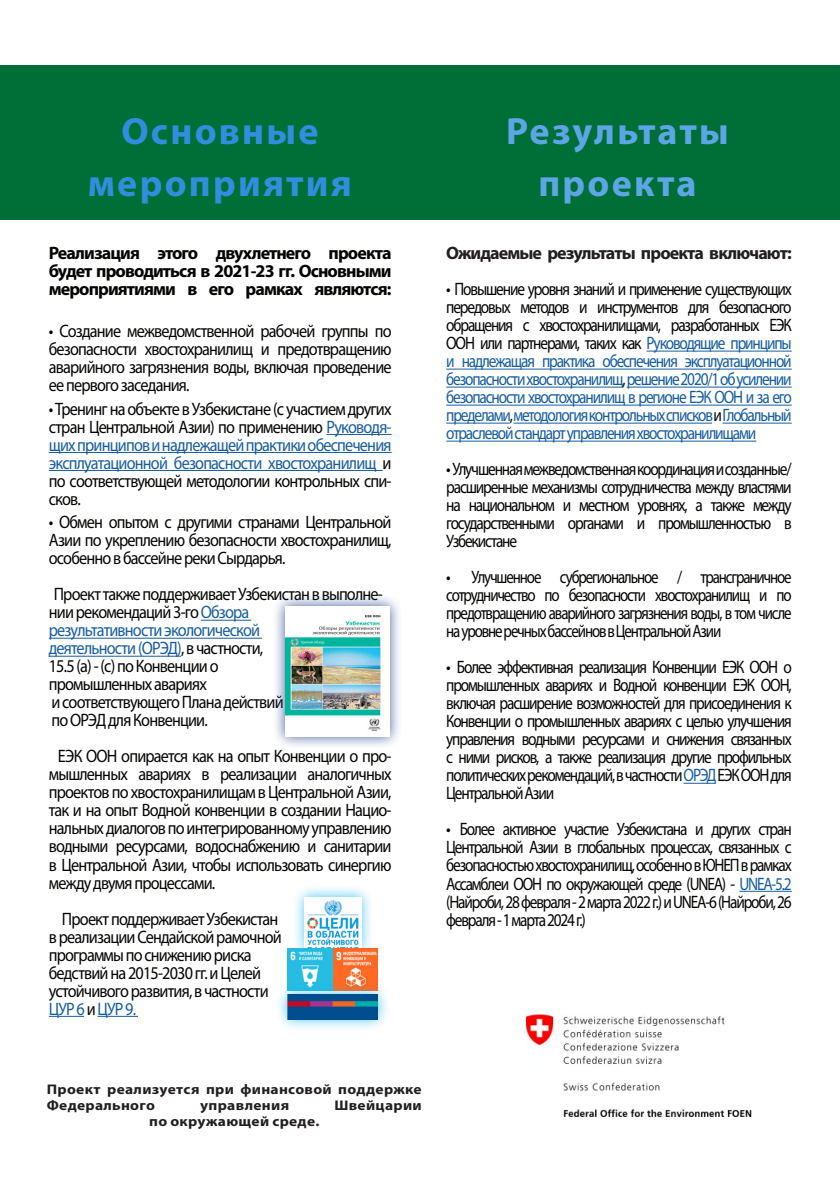
<style>
.page{position:relative;width:840px;height:1191px;background:#fff}
.page>*{position:absolute;margin:0;border:0;box-sizing:border-box;transform-origin:0 0}
.Heading{font:700 38px/52px "Myriad Pro";letter-spacing:.06em;color:#318ede;text-align:center}
.Heading-2{font:700 38px/52px "Myriad Pro";letter-spacing:.055em;color:#5ca6e5;text-align:center}
.General_text{font:18px/18px "Myriad Pro";letter-spacing:-.05em;color:#040503;text-align:justify;scale:.9 1}
.General_text-2{font:18px/18px "Myriad Pro";letter-spacing:-.075em;color:#175d9e;text-align:justify;scale:.85 1}
.General_text-3{font:700 18px/18px "Myriad Pro";letter-spacing:-.05em;color:#040503;text-align:justify}
.General_text-4{font:700 18px "Myriad Pro";letter-spacing:-.05em;color:#231f20}
.General_text-5{font:18px "Myriad Pro";letter-spacing:-.05em;color:#175d9e;scale:.9 1}
.t1{font:700 14px/16px "Myriad Pro";letter-spacing:.02em;color:#231f20;scale:1.1 1}
.s1{color:#175d9e}
.s2{color:#040503}
</style>
<div class="page">
<div style="left:0;top:65px;width:839px;height:154px;background:#006f37"></div>
<hr style="left:646px;top:351px;width:145px;height:1px;background:#175d9e">
<hr style="left:446px;top:369px;width:345px;height:1px;background:#175d9e">
<hr style="left:446px;top:387px;width:176px;height:1px;background:#175d9e">
<hr style="left:626px;top:387px;width:165px;height:1px;background:#175d9e">
<hr style="left:446px;top:405px;width:345px;height:1px;background:#175d9e">
<hr style="left:446px;top:423px;width:63px;height:1px;background:#175d9e">
<hr style="left:513px;top:423px;width:198px;height:1px;background:#175d9e">
<hr style="left:722px;top:423px;width:69px;height:1px;background:#175d9e">
<hr style="left:446px;top:441px;width:309px;height:1px;background:#175d9e">
<hr style="left:683px;top:783px;width:32px;height:1px;background:#175d9e">
<hr style="left:739px;top:891px;width:52px;height:1px;background:#175d9e">
<hr style="left:326px;top:434px;width:65px;height:1px;background:#175d9e">
<hr style="left:49px;top:452px;width:342px;height:1px;background:#175d9e">
<hr style="left:49px;top:470px;width:333px;height:1px;background:#175d9e">
<hr style="left:201px;top:620px;width:50px;height:1px;background:#175d9e">
<hr style="left:49px;top:638px;width:213px;height:1px;background:#175d9e">
<hr style="left:49px;top:656px;width:132px;height:1px;background:#175d9e">
<hr style="left:49px;top:1016px;width:35px;height:1px;background:#175d9e">
<hr style="left:97px;top:1016px;width:41px;height:1px;background:#175d9e">
<img style="left:526px;top:1014px;width:226px;height:103px">
<div style="left:291px;top:884px;width:82px;height:78px;background:#00aeef;opacity:.75"></div>
<img style="left:304px;top:897px;width:57px;height:51px">
<img style="left:332px;top:948px;width:45px;height:34px">
<img style="left:287px;top:948px;width:45px;height:34px">
<div style="left:274px;top:982px;width:116px;height:50px;background:#00aeef;opacity:.75"></div>
<img style="left:287px;top:995px;width:90px;height:24px">
<div style="left:272px;top:593px;width:130px;height:156px;background:#253f8e;opacity:.85"></div>
<img style="left:285px;top:606px;width:104px;height:130px">
<p class="Heading" style="left:88px;top:104px;width:265px">Основные мероприятия</p>
<p class="Heading-2" style="left:506px;top:104px;width:224px">Результаты проекта</p>
<p class="General_text-3" style="left:49px;top:244px;width:344px">Реализация этого двухлетнего проекта будет проводиться в 2021-23 гг. Основными мероприятиями в его рамках являются:</p>
<p class="General_text" style="left:49px;top:322px;width:382px">• Создание межведомственной рабочей группы по безопасности хвостохранилищ и предотвращению аварийного загрязнения воды, включая проведение ее первого заседания.</p>
<p class="General_text" style="left:49px;top:399px;width:382px">• Тренинг на объекте в Узбекистане (с участием других стран Центральной Азии) по применению <span class="s1">Руководя&shy;щих принципов и надлежащей практики обеспечения эксплуатационной безопасности хвостохранилищ</span> и по соответствующей методологии контрольных спи&shy;сков.</p>
<p class="General_text" style="left:49px;top:513px;width:382px">• Обмен опытом с другими странами Центральной Азии по укреплению безопасности хвостохранилищ, особенно в бассейне реки Сырдарья.</p>
<p class="General_text" style="left:49px;top:585px;width:372px;text-align:left">Проект также поддерживает Узбекистан в выполне&shy;нии рекомендаций 3-го <span class="s1">Обзора<br>результативности экологической</span></p>
<p class="General_text-5" style="left:49px;top:637px;width:239px">деятельности (ОРЭД)<span class="s2">, в частности,</span></p>
<p class="General_text" style="left:49px;top:657px;width:190px">15.5 (a) - (c) по Конвенции о</p>
<p class="General_text" style="left:49px;top:675px;width:177px">промышленных авариях</p>
<p class="General_text" style="left:51px;top:693px;width:259px">и соответствующего Плана действий</p>
<p class="General_text" style="left:51px;top:711px;width:175px">по ОРЭД для Конвенции.</p>
<p class="General_text" style="left:49px;top:747px;width:382px;text-indent:9px">ЕЭК ООН опирается как на опыт Конвенции о про&shy;мышленных авариях в реализации аналогичных проектов по хвостохранилищам в Центральной Азии, так и на опыт Водной конвенции в создании Нацио&shy;нальных диалогов по интегрированному управлению водными ресурсами, водоснабжению и санитарии в Центральной Азии, чтобы использовать синергию между двумя процессами.</p>
<p class="General_text" style="left:49px;top:909px;width:260px;text-align:left;text-indent:13px">Проект поддерживает Узбекистан в реализации Сендайской рамочной программы по снижению риска бедствий на 2015-2030 гг. и Целей</p>
<p class="General_text" style="left:49px;top:981px;width:246px">устойчивого развития, в частности<br><span class="s1">ЦУР 6</span> и <span class="s1">ЦУР 9.</span></p>
<p class="General_text-4" style="left:446px;top:241px;width:347px">Ожидаемые результаты проекта включают:</p>
<p class="General_text-2" style="left:446px;top:280px;width:408px"><span class="s2">• Повышение уровня знаний и применение существующих передовых методов и инструментов для безопасного обращения с хвостохранилищами, разработанных ЕЭК ООН или партнерами, таких как</span> Руководящие принципы и надлежащая практика обеспечения эксплуатационной безопасности хвостохранилищ<span class="s2">,</span>решение 2020/1 об усилении безопасности хвостохранилищ в регионе ЕЭК ООН и за его пределами<span class="s2">,</span>методология контрольных списков <span class="s2">и</span> Глобальный отраслевой стандарт управления хвостохранилищами</p>
<p class="General_text" style="left:446px;top:460px;width:385px">• Улучшенная межведомственная координация и созданные/ расширенные механизмы сотрудничества между властями на национальном и местном уровнях, а также между государственными органами и промышленностью в Узбекистане</p>
<p class="General_text" style="left:446px;top:568px;width:385px">• Улучшенное субрегиональное / трансграничное сотрудничество по безопасности хвостохранилищ и по предотвращению аварийного загрязнения воды, в том числе на уровне речных бассейнов в Центральной Азии</p>
<p class="General_text" style="left:446px;top:658px;width:385px">• Более эффективная реализация Конвенции ЕЭК ООН о промышленных авариях и Водной конвенции ЕЭК ООН, включая расширение возможностей для присоединения к Конвенции о промышленных авариях с целью улучшения управления водными ресурсами и снижения связанных с ними рисков, а также реализация другие профильных политических рекомендаций,в частности <span class="s1">ОРЭД</span> ЕЭК ООН для Центральной Азии</p>
<p class="General_text" style="left:446px;top:820px;width:385px">• Более активное участие Узбекистана и других стран Центральной Азии в глобальных процессах, связанных с безопасностью хвостохранилищ, особенно в ЮНЕП в рамках Ассамблеи ООН по окружающей среде (UNEA) - <span class="s1">UNEA-5.2 </span>(Найроби, 28 февраля - 2 марта 2022 г.) и UNEA-6 (Найроби, 26 февраля - 1 марта 2024 г.)</p>
<p class="t1" style="left:47px;top:1080px;width:342px">Проект реализуется при финансовой поддержке<br>Федерального</p>
<p class="t1" style="left:200px;top:1096px;width:82px">управления</p>
<p class="t1" style="left:334px;top:1096px;width:81px">Швейцарии</p>
<p class="t1" style="left:149px;top:1112px;width:156px">по окружающей среде.</p>
</div>
